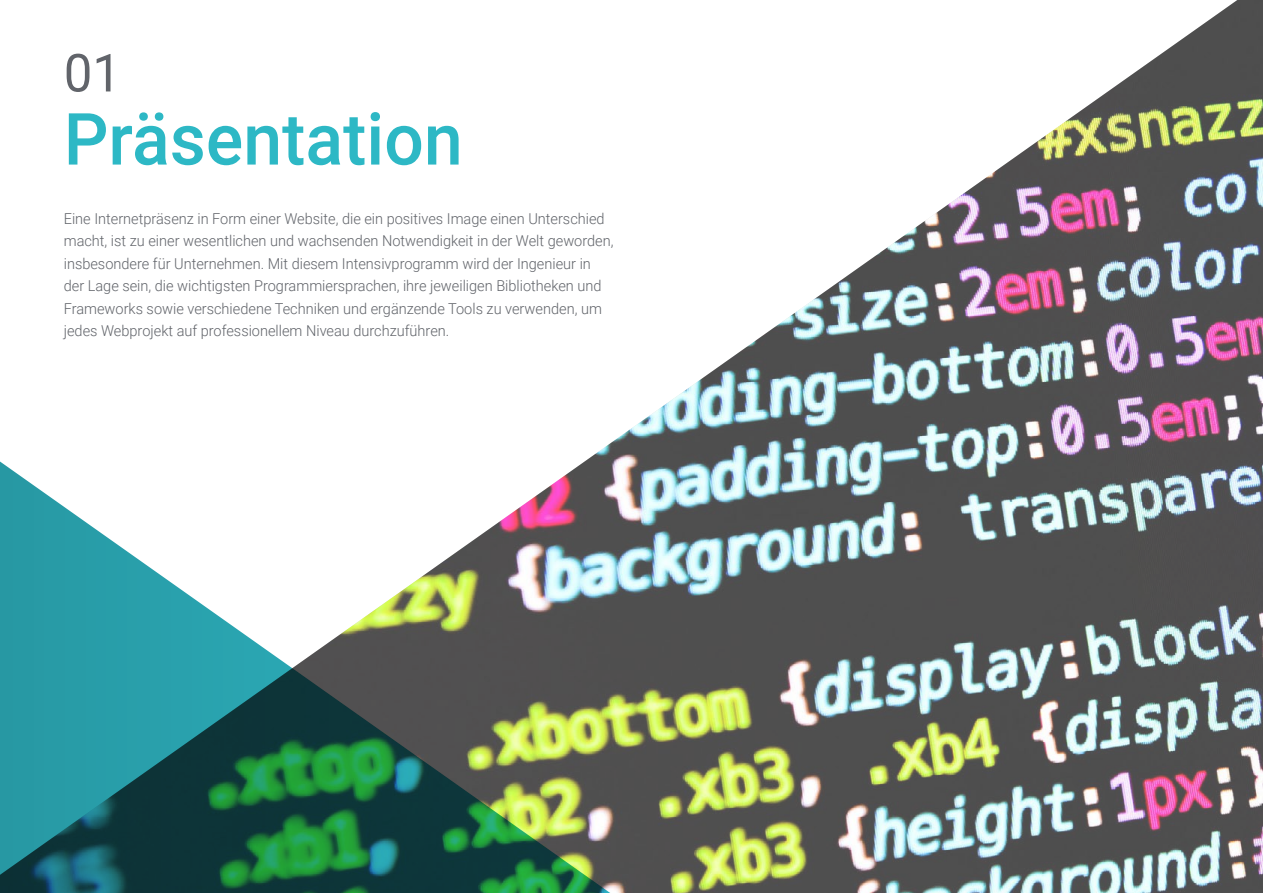
<style>
.page{position:relative;width:1263px;height:893px;background:#fff}
.page>*{position:absolute;margin:0;border:0;box-sizing:border-box;transform-origin:0 0}
.t1{font:500 72px "Roboto";color:#2db8c5}
.t2{font:52.5px "Roboto";color:#61646a}
.t3{font:300 15px/22.5px "Roboto";color:#61646a}
</style>
<div class="page">
<img style="left:606px;top:0;width:657px;height:893px">
<svg style="left:0;top:446px;width:640px;height:447px"></svg>
<h2 class="t2" style="left:64px;top:36px;width:59px">01</h2>
<h1 class="t1" style="left:64px;top:89px;width:400px">Präsentation</h1>
<p class="t3" style="left:64px;top:207px;width:551px">Eine Internetpräsenz in Form einer Website, die ein positives Image einen Unterschied macht, ist zu einer wesentlichen und wachsenden Notwendigkeit in der Welt geworden, insbesondere für Unternehmen. Mit diesem Intensivprogramm wird der Ingenieur in der Lage sein, die wichtigsten Programmiersprachen, ihre jeweiligen Bibliotheken und Frameworks sowie verschiedene Techniken und ergänzende Tools zu verwenden, um jedes Webprojekt auf professionellem Niveau durchzuführen.</p>
</div>
